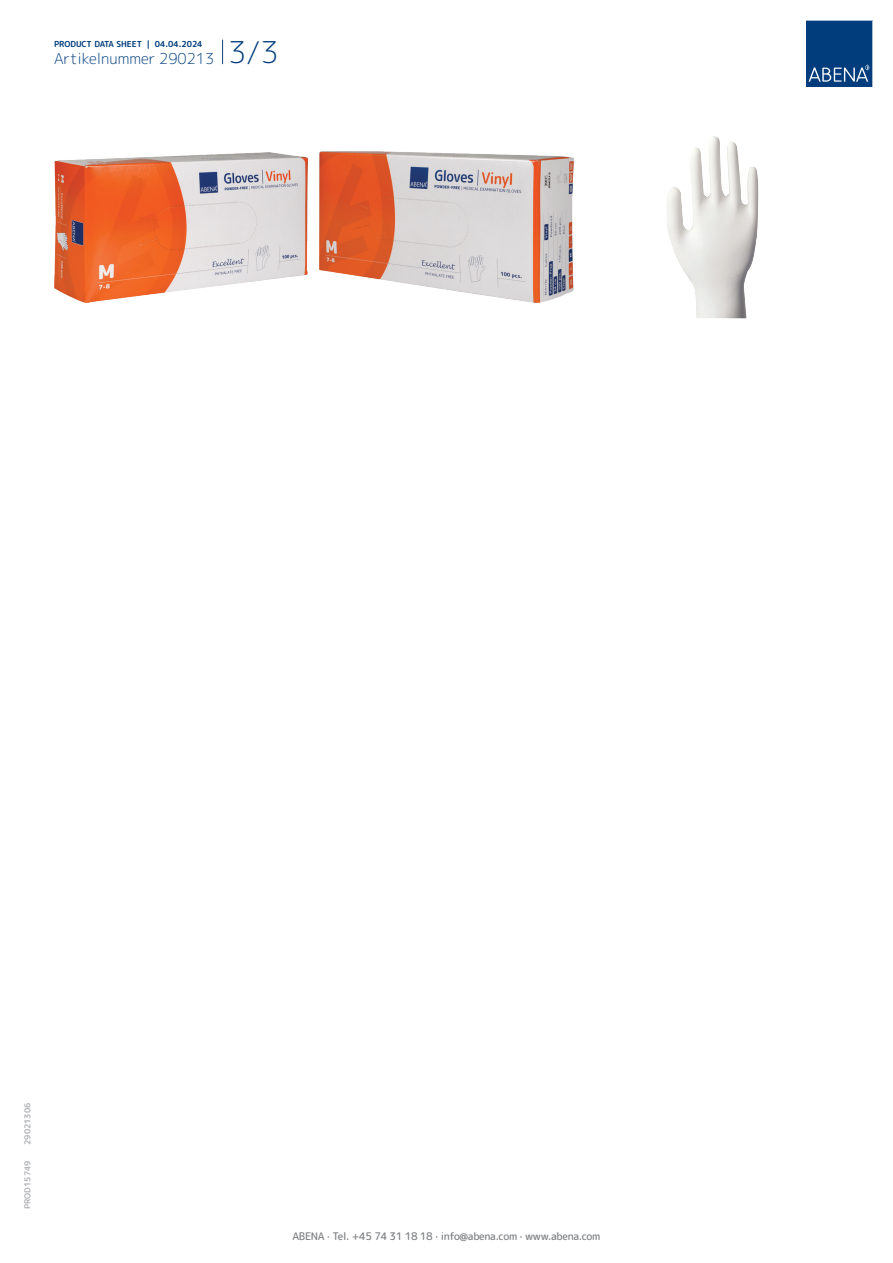
<style>
.page{position:relative;width:893px;height:1263px;background:#fff}
.page>*{position:absolute;margin:0;border:0;box-sizing:border-box;transform-origin:0 0}
.t1{font:300 15px "Rounded Mplus 1 c";color:#013d7d}
.t2{font:500 10.5px "Rounded Mplus 1 c";letter-spacing:-.03em;color:#808285}
.t3{font:700 8.25px "Rounded Mplus 1 c";color:#013d7d}
.t4{font:700 8.25px "Rounded Mplus 1 c";color:#b2b3b7}
.s1{font-size:30px}
</style>
<div class="page">
<svg style="left:222px;top:40px;width:1px;height:24px"></svg>
<svg style="left:806px;top:20px;width:67px;height:67px;background:#144b86"></svg>
<img style="left:54px;top:152px;width:253px;height:150px">
<img style="left:320px;top:152px;width:253px;height:151px">
<img style="left:667px;top:136px;width:92px;height:182px">
<p class="t3" style="left:54px;top:38px;width:150px">PRODUCT DATA SHEET | 04.04.2024</p>
<h1 class="t1" style="left:54px;top:48px;width:226px">Artikelnummer 290213 <span class="s1">3/3</span></h1>
<p class="t4" style="left:22px;top:1145px;width:44px;rotate:-90deg">29021306</p>
<p class="t4" style="left:22px;top:1209px;width:50px;rotate:-90deg">PROD15749</p>
<p class="t2" style="left:292px;top:1229px;width:309px">ABENA · Tel. +45 74 31 18 18 · info@abena.com · www.abena.com</p>
</div>
